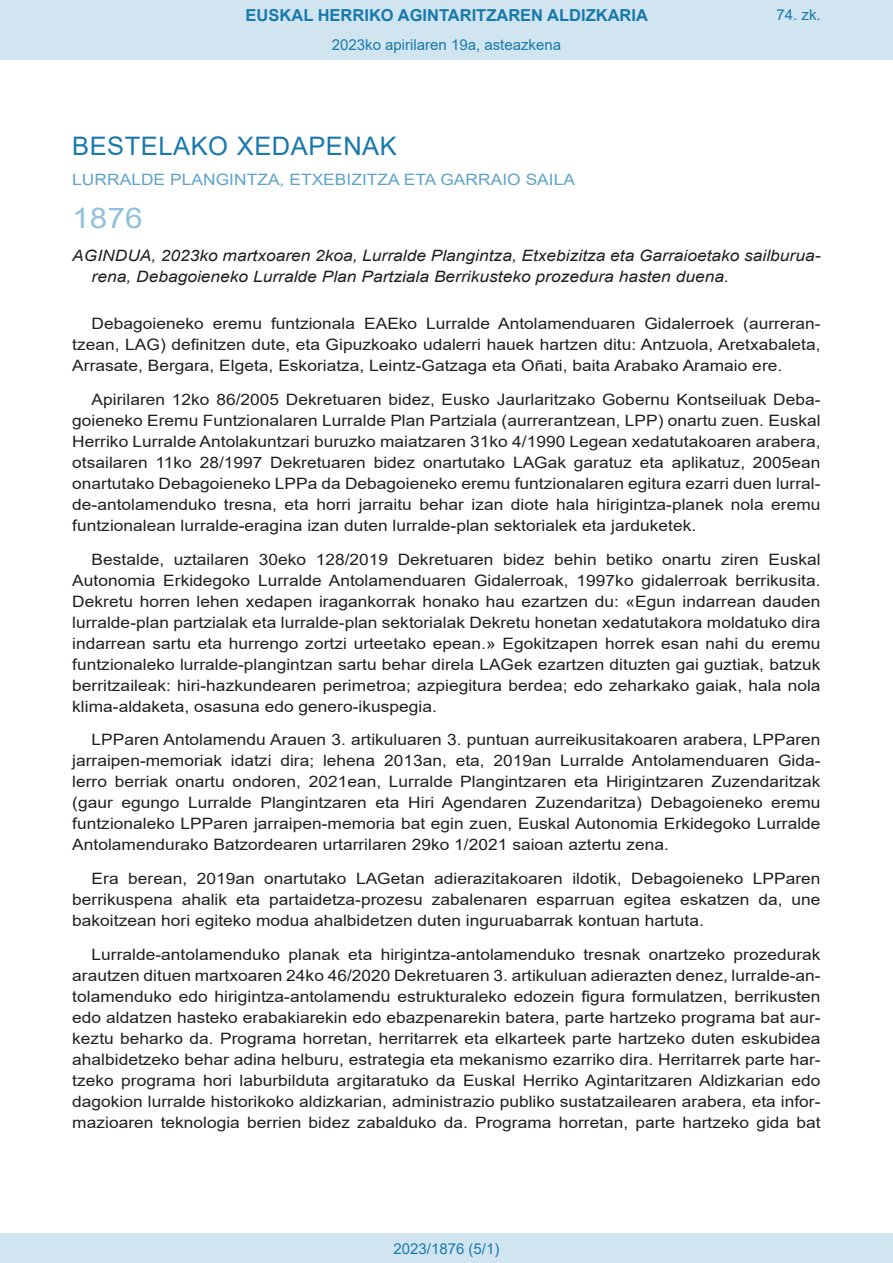
<style>
.page{position:relative;width:893px;height:1263px;background:#fff}
.page>*{position:absolute;margin:0;border:0;box-sizing:border-box;transform-origin:0 0}
.BOPVOrden{font:28.5px "Arial";color:#90c0db;scale:1.11 1}
.BOPVSeccion{font:25.5px "Arial";letter-spacing:.02em;color:#1879ad}
.t1{font:700 16.5px "Arial";color:#1879ad}
.BOPVDetalle{font:15.6px/21px "Arial";color:#231f20;text-align:justify;scale:1.11 1}
.BOPVTitulo{font:italic 15.6px/21px "Arial";color:#231f20;scale:1.11 1}
.BOPVOrganismo{font:15.6px "Arial";letter-spacing:.005em;color:#5ea4ca;scale:1.11 1}
.Paginacion_Centro{font:15px "Arial";color:#1879ad}
</style>
<div class="page">
<div style="left:0;top:0;width:893px;height:60px;background:#d0e5f0"></div>
<div style="left:0;top:1233px;width:893px;height:30px;background:#d0e5f0"></div>
<p class="t1" style="left:246px;top:3px;width:404px">EUSKAL HERRIKO AGINTARITZAREN ALDIZKARIA</p>
<p class="Paginacion_Centro" style="left:332px;top:35px;width:231px">2023ko apirilaren 19a, asteazkena</p>
<p class="Paginacion_Centro" style="left:776px;top:5px;width:46px">74. zk.</p>
<p class="BOPVSeccion" style="left:72px;top:128px;width:326px">BESTELAKO XEDAPENAK</p>
<p class="BOPVOrganismo" style="left:72px;top:169px;width:454px">LURRALDE PLANGINTZA, ETXEBIZITZA ETA GARRAIO SAILA</p>
<p class="BOPVOrden" style="left:72px;top:198px;width:65px">1876</p>
<p class="BOPVTitulo" style="left:92px;top:246px;width:658px;text-indent:-19px">AGINDUA, 2023ko martxoaren 2koa, Lurralde Plangintza, Etxebizitza eta Garraioetako sailburua&shy;rena, Debagoieneko Lurralde Plan Partziala Berrikusteko prozedura hasten duena.</p>
<p class="BOPVDetalle" style="left:72px;top:313px;width:676px;text-indent:19px">Debagoieneko eremu funtzionala EAEko Lurralde Antolamenduaren Gidalerroek (aurreran&shy;tzean, LAG) definitzen dute, eta Gipuzkoako udalerri hauek hartzen ditu: Antzuola, Aretxabaleta, Arrasate, Bergara, Elgeta, Eskoriatza, Leintz-Gatzaga eta Oñati, baita Arabako Aramaio ere.</p>
<p class="BOPVDetalle" style="left:72px;top:389px;width:676px;text-indent:19px">Apirilaren 12ko 86/2005 Dekretuaren bidez, Eusko Jaurlaritzako Gobernu Kontseiluak Deba&shy;goieneko Eremu Funtzionalaren Lurralde Plan Partziala (aurrerantzean, LPP) onartu zuen. Euskal Herriko Lurralde Antolakuntzari buruzko maiatzaren 31ko 4/1990 Legean xedatutakoaren arabera, otsailaren 11ko 28/1997 Dekretuaren bidez onartutako LAGak garatuz eta aplikatuz, 2005ean onartutako Debagoieneko LPPa da Debagoieneko eremu funtzionalaren egitura ezarri duen lurral&shy;de-antolamenduko tresna, eta horri jarraitu behar izan diote hala hirigintza-planek nola eremu funtzionalean lurralde-eragina izan duten lurralde-plan sektorialek eta jarduketek.</p>
<p class="BOPVDetalle" style="left:72px;top:548px;width:676px;text-indent:19px">Bestalde, uztailaren 30eko 128/2019 Dekretuaren bidez behin betiko onartu ziren Euskal Autonomia Erkidegoko Lurralde Antolamenduaren Gidalerroak, 1997ko gidalerroak berrikusita.<br>Dekretu horren lehen xedapen iragankorrak honako hau ezartzen du: «Egun indarrean dauden lurralde-plan partzialak eta lurralde-plan sektorialak Dekretu honetan xedatutakora moldatuko dira indarrean sartu eta hurrengo zortzi urteetako epean.» Egokitzapen horrek esan nahi du eremu funtzionaleko lurralde-plangintzan sartu behar direla LAGek ezartzen dituzten gai guztiak, batzuk berritzaileak: hiri-hazkundearen perimetroa; azpiegitura berdea; edo zeharkako gaiak, hala nola klima-aldaketa, osasuna edo genero-ikuspegia.</p>
<p class="BOPVDetalle" style="left:72px;top:729px;width:676px;text-indent:19px">LPParen Antolamendu Arauen 3. artikuluaren 3. puntuan aurreikusitakoaren arabera, LPParen jarraipen-memoriak idatzi dira; lehena 2013an, eta, 2019an Lurralde Antolamenduaren Gida&shy;lerro berriak onartu ondoren, 2021ean, Lurralde Plangintzaren eta Hirigintzaren Zuzendaritzak (gaur egungo Lurralde Plangintzaren eta Hiri Agendaren Zuzendaritza) Debagoieneko eremu funtzionaleko LPParen jarraipen-memoria bat egin zuen, Euskal Autonomia Erkidegoko Lurralde Antolamendurako Batzordearen urtarrilaren 29ko 1/2021 saioan aztertu zena.</p>
<p class="BOPVDetalle" style="left:72px;top:868px;width:676px;text-indent:19px">Era berean, 2019an onartutako LAGetan adierazitakoaren ildotik, Debagoieneko LPParen berrikuspena ahalik eta partaidetza-prozesu zabalenaren esparruan egitea eskatzen da, une bakoitzean hori egiteko modua ahalbidetzen duten inguruabarrak kontuan hartuta.</p>
<p class="BOPVDetalle" style="left:72px;top:944px;width:676px;text-indent:19px">Lurralde-antolamenduko planak eta hirigintza-antolamenduko tresnak onartzeko prozedurak arautzen dituen martxoaren 24ko 46/2020 Dekretuaren 3. artikuluan adierazten denez, lurralde-an&shy;tolamenduko edo hirigintza-antolamendu estrukturaleko edozein figura formulatzen, berrikusten edo aldatzen hasteko erabakiarekin edo ebazpenarekin batera, parte hartzeko programa bat aur&shy;keztu beharko da. Programa horretan, herritarrek eta elkarteek parte hartzeko duten eskubidea ahalbidetzeko behar adina helburu, estrategia eta mekanismo ezarriko dira. Herritarrek parte har&shy;tzeko programa hori laburbilduta argitaratuko da Euskal Herriko Agintaritzaren Aldizkarian edo dagokion lurralde historikoko aldizkarian, administrazio publiko sustatzailearen arabera, eta infor&shy;mazioaren teknologia berrien bidez zabalduko da. Programa horretan, parte hartzeko gida bat</p>
<p class="Paginacion_Centro" style="left:393px;top:1238px;width:107px">2023/1876 (5/1)</p>
</div>
